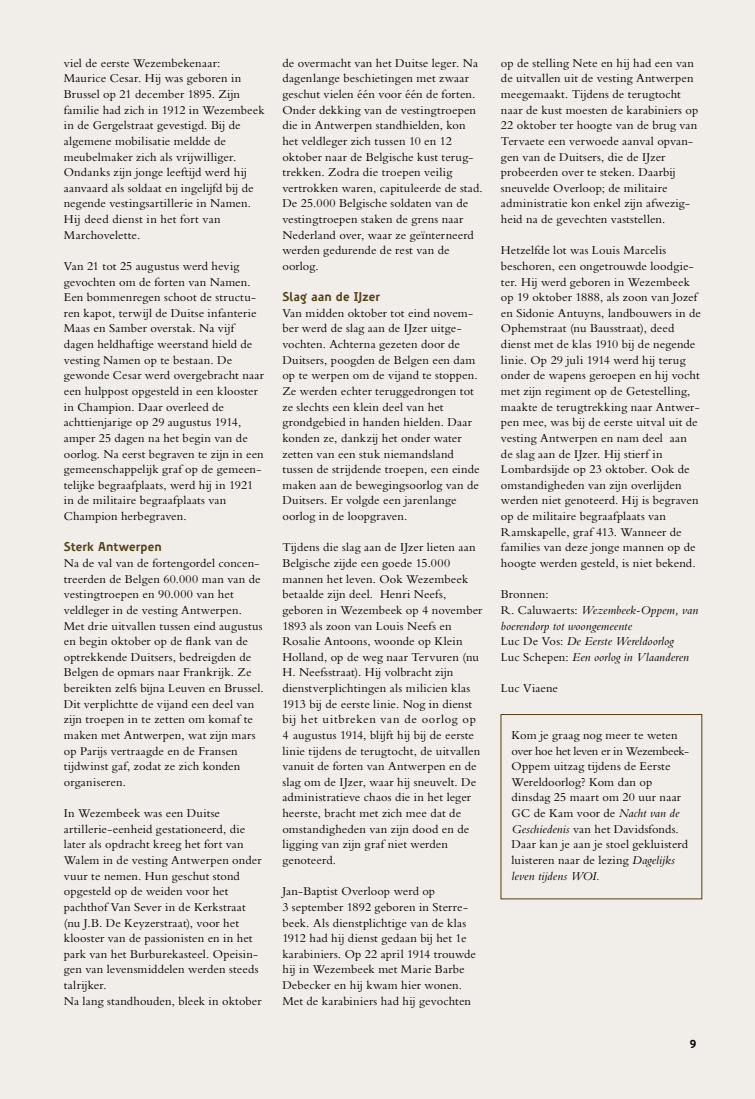
<style>
.page{position:relative;width:755px;height:1099px;background:#fff}
.page>*{position:absolute;margin:0;border:0;box-sizing:border-box;transform-origin:0 0}
.t1{font:12.5px/15.6px "Bembo Std";letter-spacing:.01em;color:#000}
.t2{font:italic 12.5px/15.6px "Bembo Std";letter-spacing:.01em;color:#000}
.t3{font:700 12.5px "Precious Sans";letter-spacing:.005em;color:#543f14}
.t4{font:700 11.25px "Precious Sans";color:#000}
.s1{font-style:normal}
.s2{font-style:italic}
</style>
<div class="page">
<div style="left:0;top:0;width:755px;height:1098px;background:#f1ede9"></div>
<p class="t1" style="left:64px;top:55px;width:202px">viel de eerste Wezembekenaar:<br>Maurice Cesar. Hij was geboren in Brussel op 21 december 1895. Zijn familie had zich in 1912 in Wezembeek in de Gergelstraat gevestigd. Bij de algemene mobilisatie meldde de meubelmaker zich als vrijwilliger.<br>Ondanks zijn jonge leeftijd werd hij aanvaard als soldaat en ingelijfd bij de negende vestingsartillerie in Namen.<br>Hij deed dienst in het fort van Marchovelette.</p>
<p class="t1" style="left:64px;top:258px;width:202px">Van 21 tot 25 augustus werd hevig gevochten om de forten van Namen.<br>Een bommenregen schoot de structu&shy;ren kapot, terwijl de Duitse infanterie Maas en Samber overstak. Na vijf dagen heldhaftige weerstand hield de vesting Namen op te bestaan. De gewonde Cesar werd overgebracht naar een hulppost opgesteld in een klooster in Champion. Daar overleed de achttienjarige op 29 augustus 1914, amper 25 dagen na het begin van de oorlog. Na eerst begraven te zijn in een gemeenschappelijk graf op de gemeen&shy;telijke begraafplaats, werd hij in 1921 in de militaire begraafplaats van Champion herbegraven.</p>
<p class="t3" style="left:64px;top:539px;width:99px">Sterk Antwerpen</p>
<p class="t1" style="left:64px;top:555px;width:202px">Na de val van de fortengordel concen&shy;treerden de Belgen 60.000 man van de vestingtroepen en 90.000 van het veldleger in de vesting Antwerpen.<br>Met drie uitvallen tussen eind augustus en begin oktober op de flank van de optrekkende Duitsers, bedreigden de Belgen de opmars naar Frankrijk. Ze bereikten zelfs bijna Leuven en Brussel.<br>Dit verplichtte de vijand een deel van zijn troepen in te zetten om komaf te maken met Antwerpen, wat zijn mars op Parijs vertraagde en de Fransen tijdwinst gaf, zodat ze zich konden organiseren.</p>
<p class="t1" style="left:64px;top:805px;width:199px">In Wezembeek was een Duitse artillerie-eenheid gestationeerd, die later als opdracht kreeg het fort van Walem in de vesting Antwerpen onder vuur te nemen. Hun geschut stond opgesteld op de weiden voor het pachthof Van Sever in de Kerkstraat (nu J.B. De Keyzerstraat), voor het klooster van de passionisten en in het park van het Burburekasteel. Opeisin&shy;gen van levensmiddelen werden steeds talrijker.<br>Na lang standhouden, bleek in oktober</p>
<p class="t1" style="left:282px;top:55px;width:202px">de overmacht van het Duitse leger. Na dagenlange beschietingen met zwaar geschut vielen één voor één de forten.<br>Onder dekking van de vestingtroepen die in Antwerpen standhielden, kon het veldleger zich tussen 10 en 12 oktober naar de Belgische kust terug&shy;trekken. Zodra die troepen veilig vertrokken waren, capituleerde de stad.<br>De 25.000 Belgische soldaten van de vestingtroepen staken de grens naar Nederland over, waar ze geïnterneerd werden gedurende de rest van de oorlog.</p>
<p class="t3" style="left:282px;top:289px;width:99px">Slag aan de IJzer</p>
<p class="t1" style="left:282px;top:305px;width:199px">Van midden oktober tot eind novem&shy;ber werd de slag aan de IJzer uitge&shy;vochten. Achterna gezeten door de Duitsers, poogden de Belgen een dam op te werpen om de vijand te stoppen.<br>Ze werden echter teruggedrongen tot ze slechts een klein deel van het grondgebied in handen hielden. Daar konden ze, dankzij het onder water zetten van een stuk niemandsland tussen de strijdende troepen, een einde maken aan de bewegingsoorlog van de Duitsers. Er volgde een jarenlange oorlog in de loopgraven.</p>
<p class="t1" style="left:282px;top:539px;width:201px">Tijdens die slag aan de IJzer lieten aan Belgische zijde een goede 15.000 mannen het leven. Ook Wezembeek betaalde zijn deel. Henri Neefs, geboren in Wezembeek op 4 november 1893 als zoon van Louis Neefs en Rosalie Antoons, woonde op Klein Holland, op de weg naar Tervuren (nu H. Neefsstraat). Hij volbracht zijn dienstverplichtingen als milicien klas 1913 bij de eerste linie. Nog in dienst bij het uitbreken van de oorlog op 4 augustus 1914, blijft hij bij de eerste linie tijdens de terugtocht, de uitvallen vanuit de forten van Antwerpen en de slag om de IJzer, waar hij sneuvelt. De administratieve chaos die in het leger heerste, bracht met zich mee dat de omstandigheden van zijn dood en de ligging van zijn graf niet werden genoteerd.</p>
<p class="t1" style="left:282px;top:883px;width:195px">Jan-Baptist Overloop werd op<br>3 september 1892 geboren in Sterre&shy;beek. Als dienstplichtige van de klas 1912 had hij dienst gedaan bij het 1e karabiniers. Op 22 april 1914 trouwde hij in Wezembeek met Marie Barbe Debecker en hij kwam hier wonen.<br>Met de karabiniers had hij gevochten</p>
<p class="t1" style="left:501px;top:55px;width:199px">op de stelling Nete en hij had een van de uitvallen uit de vesting Antwerpen meegemaakt. Tijdens de terugtocht naar de kust moesten de karabiniers op 22 oktober ter hoogte van de brug van Tervaete een verwoede aanval opvan&shy;gen van de Duitsers, die de IJzer probeerden over te steken. Daarbij sneuvelde Overloop; de militaire administratie kon enkel zijn afwezig&shy;heid na de gevechten vaststellen.</p>
<p class="t1" style="left:501px;top:242px;width:201px">Hetzelfde lot was Louis Marcelis beschoren, een ongetrouwde loodgie&shy;ter. Hij werd geboren in Wezembeek op 19 oktober 1888, als zoon van Jozef en Sidonie Antuyns, landbouwers in de Ophemstraat (nu Bausstraat), deed dienst met de klas 1910 bij de negende linie. Op 29 juli 1914 werd hij terug onder de wapens geroepen en hij vocht met zijn regiment op de Getestelling, maakte de terugtrekking naar Antwer&shy;pen mee, was bij de eerste uitval uit de vesting Antwerpen en nam deel aan de slag aan de IJzer. Hij stierf in Lombardsijde op 23 oktober. Ook de omstandigheden van zijn overlijden werden niet genoteerd. Hij is begraven op de militaire begraafplaats van Ramskapelle, graf 413. Wanneer de families van deze jonge mannen op de hoogte werden gesteld, is niet bekend.</p>
<p class="t2" style="left:501px;top:586px;width:199px"><span class="s1">Bronnen:<br>R. Caluwaerts:</span> Wezembeek-Oppem, van boerendorp tot woongemeente<br><span class="s1">Luc De Vos:</span> De Eerste Wereldoorlog<br><span class="s1">Luc Schepen:</span> Een oorlog in Vlaanderen</p>
<p class="t1" style="left:501px;top:680px;width:59px">Luc Viaene</p>
<p class="t1" style="left:511px;top:727px;width:179px">Kom je graag nog meer te weten over hoe het leven er in Wezembeek-<br>Oppem uitzag tijdens de Eerste<br>Wereldoorlog? Kom dan op dinsdag 25 maart om 20 uur naar<br>GC de Kam voor de <span class="s2">Nacht van de<br>Geschiedenis</span> van het Davidsfonds.<br>Daar kan je aan je stoel gekluisterd luisteren naar de lezing <span class="s2">Dagelijks leven tijdens WOI.</span></p>
<p class="t4" style="left:689px;top:1037px;width:9px">9</p>
</div>
